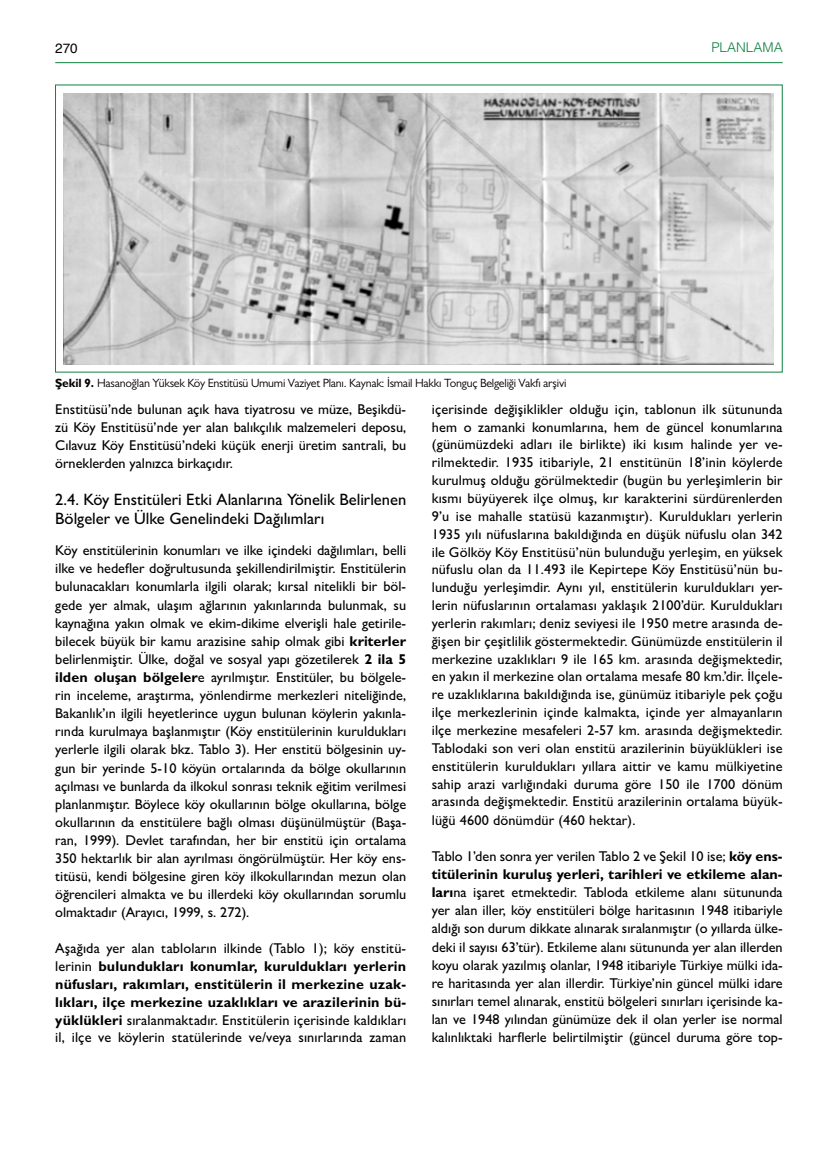
<style>
.page{position:relative;width:838px;height:1170px;background:#fff}
.page>*{position:absolute;margin:0;border:0;box-sizing:border-box;transform-origin:0 0}
.t1{font:500 16.5px/19.2px "Gill Sans MT Pro";color:#000}
.t2{font:500 14.25px/18.1px "Gill Sans MT Pro";color:#000;text-align:justify}
.t3{font:300 13.5px "Helvetica";color:#0f8140}
.t4{font:13.5px "Helvetica";color:#000}
.t5{font:12px "Gill Sans MT Pro";letter-spacing:-.02em;color:#000}
.s1{font-weight:700}
</style>
<div class="page">
<hr style="left:55px;top:62px;width:727px;height:1px;background:#0f8140">
<img style="left:64px;top:93px;width:710px;height:272px">
<p class="t4" style="left:55px;top:37px;width:24px">270</p>
<p class="t3" style="left:711px;top:36px;width:73px">PLANLAMA</p>
<p class="t5" style="left:55px;top:376px;width:513px"><span class="s1">Şekil 9.</span> Hasanoğlan Yüksek Köy Enstitüsü Umumi Vaziyet Planı. Kaynak: İsmail Hakkı Tonguç Belgeliği Vakfı arşivi</p>
<p class="t2" style="left:55px;top:399px;width:352px">Enstitüsü’nde bulunan açık hava tiyatrosu ve müze, Beşikdü&shy;zü Köy Enstitüsü’nde yer alan balıkçılık malzemeleri deposu, Cılavuz Köy Enstitüsü’ndeki küçük enerji üretim santrali, bu örneklerden yalnızca birkaçıdır.</p>
<p class="t1" style="left:55px;top:490px;width:352px">2.4. Köy Enstitüleri Etki Alanlarına Yönelik Belirlenen<br>Bölgeler ve Ülke Genelindeki Dağılımları</p>
<p class="t2" style="left:55px;top:541px;width:352px">Köy enstitülerinin konumları ve ilke içindeki dağılımları, belli ilke ve hedefler doğrultusunda şekillendirilmiştir. Enstitülerin bulunacakları konumlarla ilgili olarak; kırsal nitelikli bir böl&shy;gede yer almak, ulaşım ağlarının yakınlarında bulunmak, su kaynağına yakın olmak ve ekim-dikime elverişli hale getirile&shy;bilecek büyük bir kamu arazisine sahip olmak gibi <span class="s1">kriterler </span>belirlenmiştir. Ülke, doğal ve sosyal yapı gözetilerek <span class="s1">2 ila 5 ilden oluşan bölgeler</span>e ayrılmıştır. Enstitüler, bu bölgele&shy;rin inceleme, araştırma, yönlendirme merkezleri niteliğinde, Bakanlık’ın ilgili heyetlerince uygun bulunan köylerin yakınla&shy;rında kurulmaya başlanmıştır (Köy enstitülerinin kuruldukları yerlerle ilgili olarak bkz. Tablo 3). Her enstitü bölgesinin uy&shy;gun bir yerinde 5-10 köyün ortalarında da bölge okullarının açılması ve bunlarda da ilkokul sonrası teknik eğitim verilmesi planlanmıştır. Böylece köy okullarının bölge okullarına, bölge okullarının da enstitülere bağlı olması düşünülmüştür (Başa&shy;ran, 1999). Devlet tarafından, her bir enstitü için ortalama 350 hektarlık bir alan ayrılması öngörülmüştür. Her köy ens&shy;titüsü, kendi bölgesine giren köy ilkokullarından mezun olan öğrencileri almakta ve bu illerdeki köy okullarından sorumlu olmaktadır (Arayıcı, 1999, s. 272).</p>
<p class="t2" style="left:55px;top:939px;width:352px">Aşağıda yer alan tabloların ilkinde (Tablo 1); köy enstitü&shy;lerinin <span class="s1">bulundukları konumlar, kuruldukları yerlerin nüfusları, rakımları, enstitülerin il merkezine uzak&shy;lıkları, ilçe merkezine uzaklıkları ve arazilerinin bü&shy;yüklükleri</span> sıralanmaktadır. Enstitülerin içerisinde kaldıkları il, ilçe ve köylerin statülerinde ve/veya sınırlarında zaman</p>
<p class="t2" style="left:432px;top:400px;width:352px">içerisinde değişiklikler olduğu için, tablonun ilk sütununda hem o zamanki konumlarına, hem de güncel konumlarına (günümüzdeki adları ile birlikte) iki kısım halinde yer ve&shy;rilmektedir. 1935 itibariyle, 21 enstitünün 18’inin köylerde kurulmuş olduğu görülmektedir (bugün bu yerleşimlerin bir kısmı büyüyerek ilçe olmuş, kır karakterini sürdürenlerden 9’u ise mahalle statüsü kazanmıştır). Kuruldukları yerlerin 1935 yılı nüfuslarına bakıldığında en düşük nüfuslu olan 342 ile Gölköy Köy Enstitüsü’nün bulunduğu yerleşim, en yüksek nüfuslu olan da 11.493 ile Kepirtepe Köy Enstitüsü’nün bu&shy;lunduğu yerleşimdir. Aynı yıl, enstitülerin kuruldukları yer&shy;lerin nüfuslarının ortalaması yaklaşık 2100’dür. Kuruldukları yerlerin rakımları; deniz seviyesi ile 1950 metre arasında de&shy;ğişen bir çeşitlilik göstermektedir. Günümüzde enstitülerin il merkezine uzaklıkları 9 ile 165 km. arasında değişmektedir, en yakın il merkezine olan ortalama mesafe 80 km.’dir. İlçele&shy;re uzaklıklarına bakıldığında ise, günümüz itibariyle pek çoğu ilçe merkezlerinin içinde kalmakta, içinde yer almayanların ilçe merkezine mesafeleri 2-57 km. arasında değişmektedir.<br>Tablodaki son veri olan enstitü arazilerinin büyüklükleri ise enstitülerin kuruldukları yıllara aittir ve kamu mülkiyetine sahip arazi varlığındaki duruma göre 150 ile 1700 dönüm arasında değişmektedir. Enstitü arazilerinin ortalama büyük&shy;lüğü 4600 dönümdür (460 hektar).</p>
<p class="t2" style="left:432px;top:846px;width:352px">Tablo 1’den sonra yer verilen Tablo 2 ve Şekil 10 ise; <span class="s1">köy ens&shy;titülerinin kuruluş yerleri, tarihleri ve etkileme alan&shy;ları</span>na işaret etmektedir. Tabloda etkileme alanı sütununda yer alan iller, köy enstitüleri bölge haritasının 1948 itibariyle aldığı son durum dikkate alınarak sıralanmıştır (o yıllarda ülke&shy;deki il sayısı 63’tür). Etkileme alanı sütununda yer alan illerden koyu olarak yazılmış olanlar, 1948 itibariyle Türkiye mülki ida&shy;re haritasında yer alan illerdir. Türkiye’nin güncel mülki idare sınırları temel alınarak, enstitü bölgeleri sınırları içerisinde ka&shy;lan ve 1948 yılından günümüze dek il olan yerler ise normal kalınlıktaki harflerle belirtilmiştir (güncel duruma göre top-</p>
</div>
